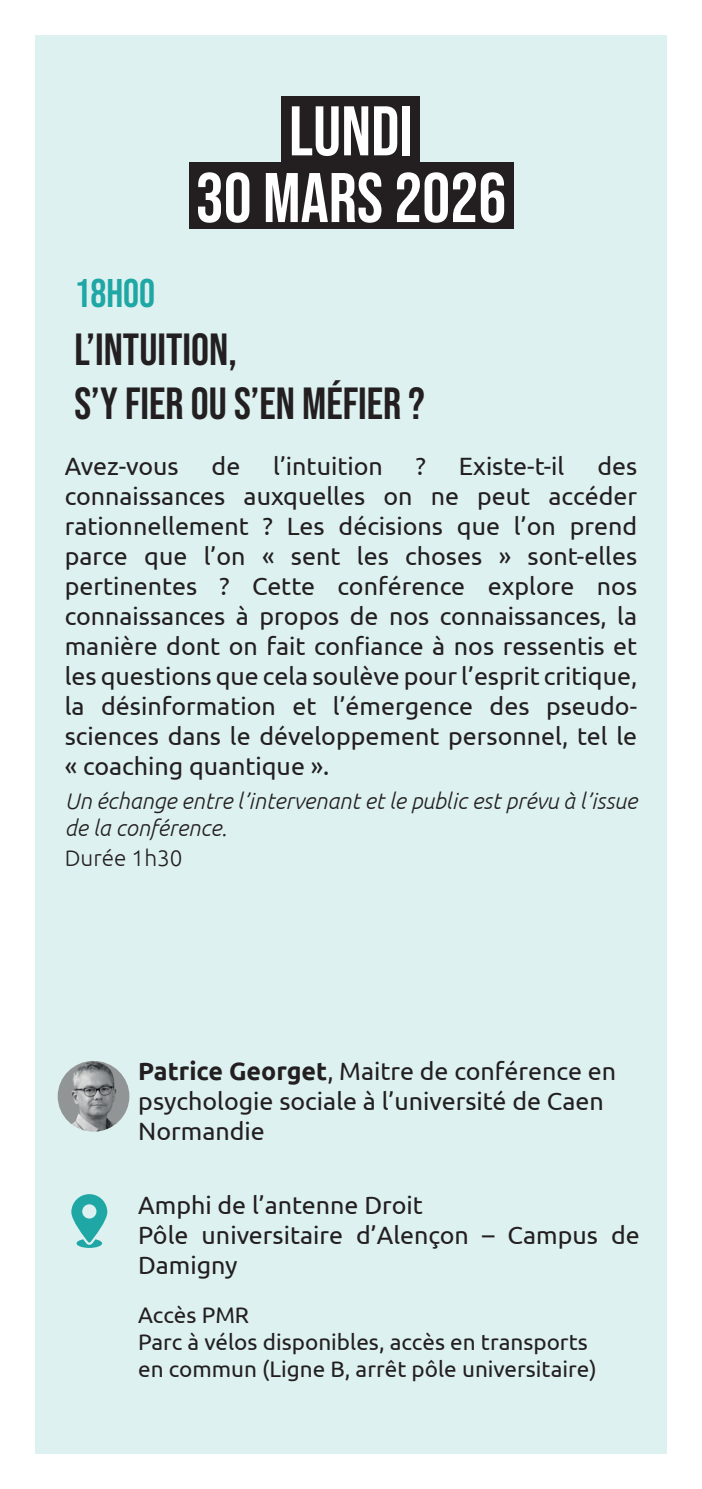
<style>
.page{position:relative;width:702px;height:1489px;background:#fff}
.page>*{position:absolute;margin:0;border:0;box-sizing:border-box;transform-origin:0 0}
.t1{font:70px "Bebas Neue";color:#fff}
.t2{font:45px/54px "Bebas Neue";color:#231f20}
.t3{font:40px "Bebas Neue";color:#1ea7a4}
.t4{font:25px/30px "Ubuntu";color:#231f20}
.t5{font:22.5px/27px "Ubuntu";color:#231f20}
.t6{font:italic 300 22.5px/27px "Ubuntu";color:#231f20}
.t7{font:300 22.5px "Ubuntu";color:#231f20}
.s1{font-weight:700}
</style>
<div class="page">
<div style="left:35px;top:35px;width:631px;height:1418px;background:#ddf1f0"></div>
<div style="left:282px;top:96px;width:138px;height:66px;background:#231f20"></div>
<svg style="left:71px;top:1194px;width:36px;height:53px"></svg>
<div style="left:189px;top:162px;width:324px;height:67px;background:#231f20"></div>
<img style="left:58px;top:1060px;width:71px;height:71px;border-radius:36px">
<h1 class="t1" style="left:289px;top:91px;width:125px">LUNDI</h1>
<h3 class="t3" style="left:74px;top:271px;width:82px">18H00</h3>
<h1 class="t1" style="left:196px;top:158px;width:312px">30 MARS 2026</h1>
<h2 class="t2" style="left:74px;top:322px;width:352px">L’INTUITION,<br>S’Y FIER OU S’EN MÉFIER ?</h2>
<p class="t4" style="left:65px;top:450px;width:115px">Avez-vous</p>
<p class="t4" style="left:212px;top:450px;width:30px">de</p>
<p class="t4" style="left:273px;top:450px;width:111px">l’intuition</p>
<p class="t4" style="left:415px;top:450px;width:12px">?</p>
<p class="t4" style="left:458px;top:450px;width:107px">Existe-t-il</p>
<p class="t4" style="left:65px;top:450px;width:574px;text-align:justify;text-indent:532px">des connaissances auxquelles on ne peut accéder rationnellement ? Les décisions que l’on prend parce que l’on « sent les choses » sont-elles pertinentes ? Cette conférence explore nos connaissances à propos de nos connaissances, la manière dont on fait confiance à nos ressentis et les questions que cela soulève pour l’esprit critique, la désinformation et l’émergence des pseudo&shy;sciences dans le développement personnel, tel le « coaching quantique ».</p>
<p class="t6" style="left:65px;top:787px;width:574px">Un échange entre l’intervenant et le public est prévu à l’issue de la conférence.</p>
<p class="t7" style="left:65px;top:844px;width:119px">Durée 1h30</p>
<p class="t4" style="left:138px;top:1055px;width:479px"><span class="s1">Patrice Georget</span>, Maitre de conférence en psychologie sociale à l’université de Caen<br>Normandie</p>
<p class="t4" style="left:138px;top:1188px;width:503px">Amphi de l’antenne Droit<br>Pôle universitaire d’Alençon – Campus de<br>Damigny</p>
<p class="t5" style="left:138px;top:1300px;width:460px">Accès PMR<br>Parc à vélos disponibles, accès en transports en commun (Ligne B, arrêt pôle universitaire)</p>
</div>
